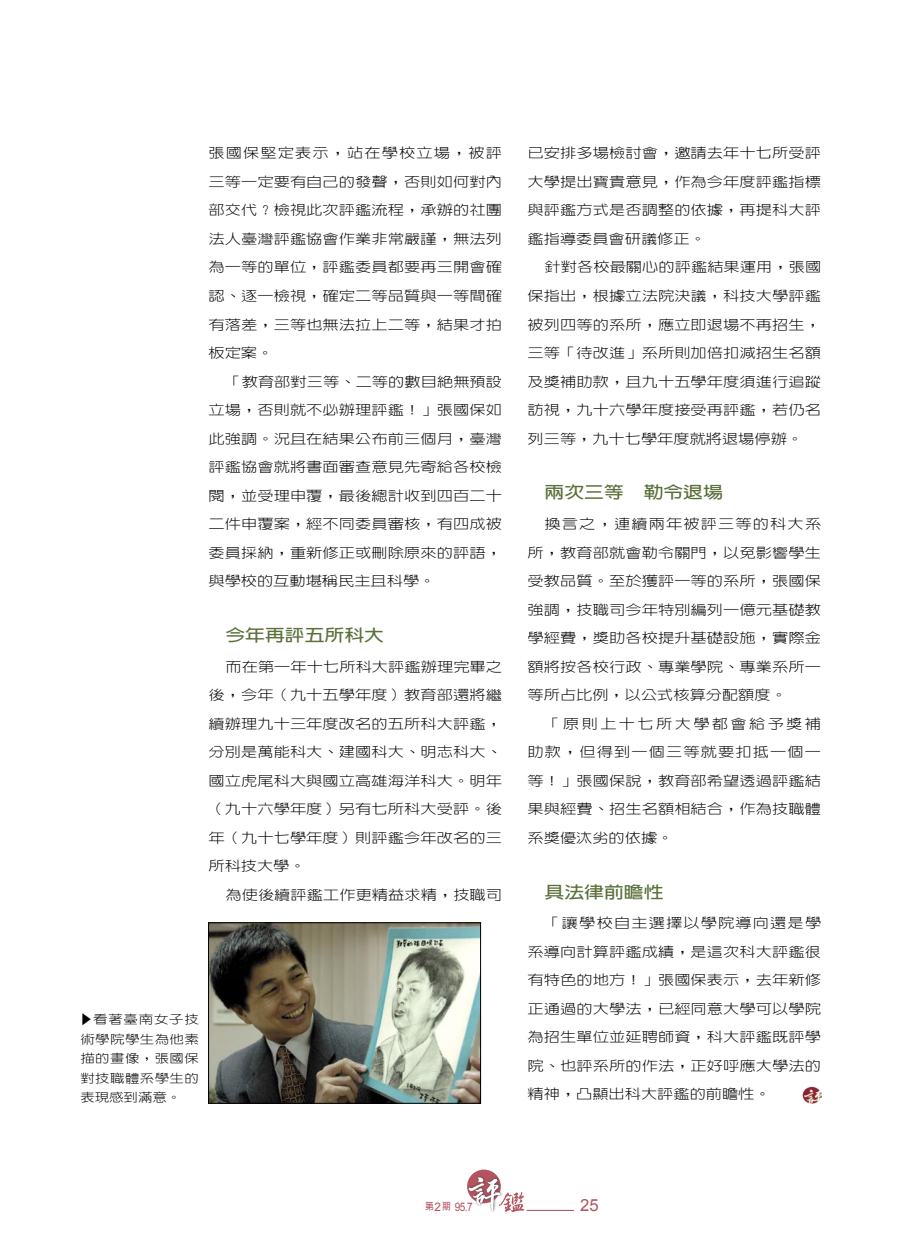
<style>
.page{position:relative;width:902px;height:1259px;background:#fff}
.page>*{position:absolute;margin:0;border:0;box-sizing:border-box;transform-origin:0 0}
.t1{font:16.65px "Arial";color:#9b1d2d}
._001文中小題{font:700 16.5px "CT Hei";color:#5b713b;scale:1.2 1}
.內文細黑{font:300 13.5px/28.5px "CT Hei";letter-spacing:.005em;color:#000;text-align:justify;scale:1.2 1}
.圖說{font:300 12px/19.5px "CT Hei";letter-spacing:.03em;color:#000;text-align:justify;scale:1.2 1}
.t2{font:11.85px "Arial";color:#9b1d2d}
.t3{font:700 9.6px "CT Hei";color:#9b1d2d;scale:.85 1}
</style>
<div class="page">
<img style="left:210px;top:924px;width:268px;height:177px">
<div style="left:208px;top:922px;width:272px;height:181px;border:1px solid #000"></div>
<img style="left:802px;top:1086px;width:19px;height:17px">
<p class="內文細黑" style="left:208px;top:139px;width:246px">張國保堅定表示，站在學校立場，被評三等一定要有自己的發聲，否則如何對內部交代？檢視此次評鑑流程，承辦的社團法人臺灣評鑑協會作業非常嚴謹，無法列為一等的單位，評鑑委員都要再三開會確認、逐一檢視，確定二等品質與一等間確有落差，三等也無法拉上二等，結果才拍板定案。</p>
<p class="內文細黑" style="left:208px;top:367px;width:246px;text-indent:17px">「教育部對三等、二等的數目絕無預設立場，否則就不必辦理評鑑！」張國保如此強調。況且在結果公布前三個月，臺灣評鑑協會就將書面審查意見先寄給各校檢閱，並受理申覆，最後總計收到四百二十二件申覆案，經不同委員審核，有四成被委員採納，重新修正或刪除原來的評語，與學校的互動堪稱民主且科學。</p>
<p class="_001文中小題" style="left:225px;top:626px;width:134px">今年再評五所科大</p>
<p class="內文細黑" style="left:208px;top:652px;width:246px;text-indent:17px">而在第一年十七所科大評鑑辦理完畢之後，今年（九十五學年度）教育部還將繼續辦理九十三年度改名的五所科大評鑑，分別是萬能科大、建國科大、明志科大、國立虎尾科大與國立高雄海洋科大。明年（九十六學年度）另有七所科大受評。後年（九十七學年度）則評鑑今年改名的三所科技大學。</p>
<p class="內文細黑" style="left:225px;top:880px;width:232px">為使後續評鑑工作更精益求精，技職司</p>
<p class="圖說" style="left:96px;top:1012px;width:14px;rotate:90deg">▲</p>
<p class="圖說" style="left:80px;top:1009px;width:100px;text-indent:13px">看著臺南女子技術學院學生為他素描的畫像，張國保對技職體系學生的表現感到滿意。</p>
<p class="內文細黑" style="left:527px;top:139px;width:246px">已安排多場檢討會，邀請去年十七所受評大學提出寶貴意見，作為今年度評鑑指標與評鑑方式是否調整的依據，再提科大評鑑指導委員會研議修正。</p>
<p class="內文細黑" style="left:527px;top:253px;width:246px;text-indent:17px">針對各校最關心的評鑑結果運用，張國保指出，根據立法院決議，科技大學評鑑被列四等的系所，應立即退場不再招生，三等「待改進」系所則加倍扣減招生名額及獎補助款，且九十五學年度須進行追蹤訪視，九十六學年度接受再評鑑，若仍名列三等，九十七學年度就將退場停辦。</p>
<p class="_001文中小題" style="left:544px;top:483px;width:150px">兩次三等 勒令退場</p>
<p class="內文細黑" style="left:527px;top:510px;width:246px;text-indent:17px">換言之，連續兩年被評三等的科大系所，教育部就會勒令關門，以免影響學生受教品質。至於獲評一等的系所，張國保強調，技職司今年特別編列一億元基礎教學經費，獎助各校提升基礎設施，實際金額將按各校行政、專業學院、專業系所一等所占比例，以公式核算分配額度。</p>
<p class="內文細黑" style="left:527px;top:709px;width:246px;text-indent:17px">「原則上十七所大學都會給予獎補助款，但得到一個三等就要扣抵一個一等！」張國保說，教育部希望透過評鑑結果與經費、招生名額相結合，作為技職體系獎優汰劣的依據。</p>
<p class="_001文中小題" style="left:544px;top:882px;width:100px">具法律前瞻性</p>
<p class="內文細黑" style="left:527px;top:909px;width:246px;text-indent:17px">「讓學校自主選擇以學院導向還是學系導向計算評鑑成績，是這次科大評鑑很有特色的地方！」張國保表示，去年新修正通過的大學法，已經同意大學可以學院為招生單位並延聘師資，科大評鑑既評學院、也評系所的作法，正好呼應大學法的精神，凸顯出科大評鑑的前瞻性。</p>
<p class="t2" style="left:434px;top:1198px;width:40px">2 95.7</p>
<p class="t1" style="left:580px;top:1194px;width:20px">25</p>
<p class="t3" style="left:425px;top:1201px;width:31px">第 期</p>
</div>
